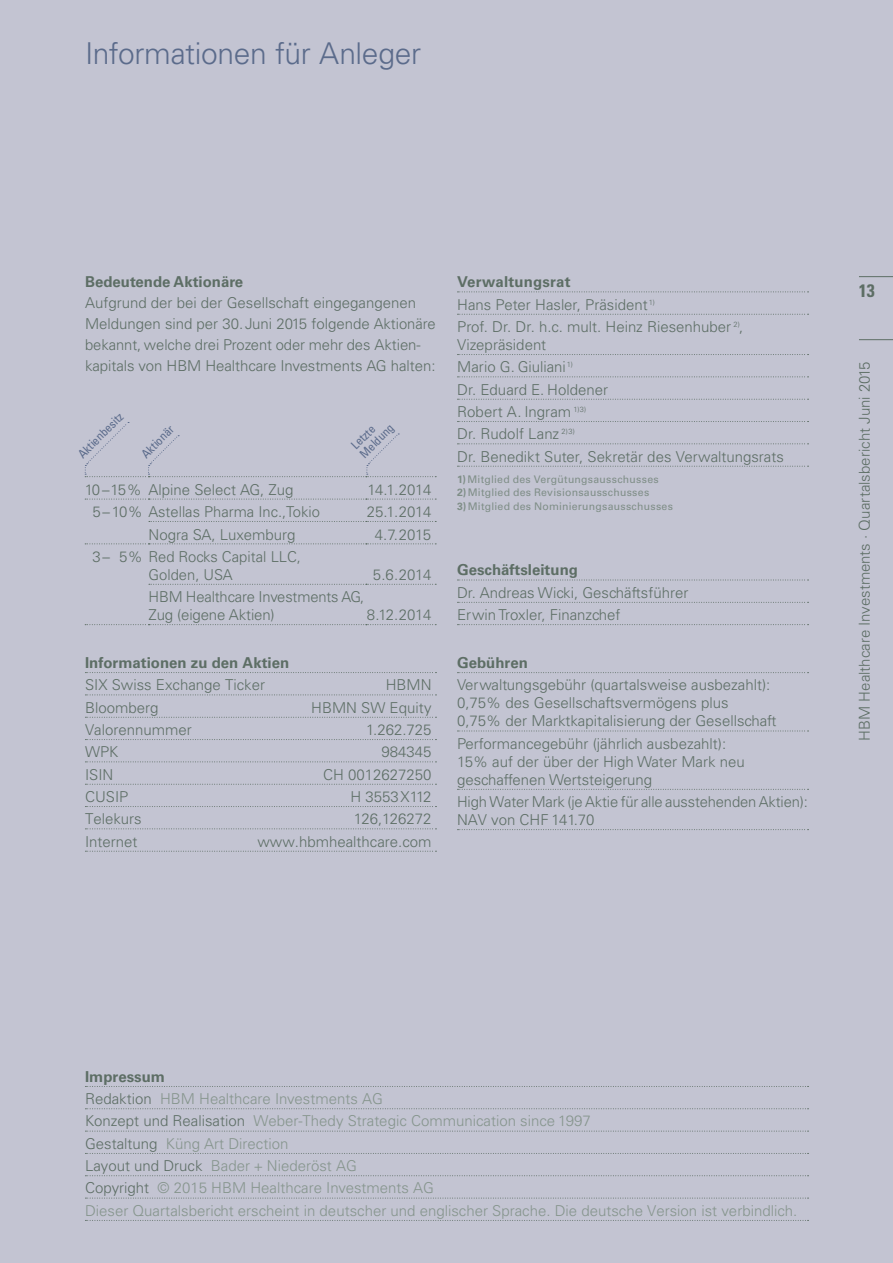
<style>
.page{position:relative;width:893px;height:1263px;background:#c3c4d2}
.page>*{position:absolute;margin:0;border:0;box-sizing:border-box;transform-origin:0 0}
.t1{font:300 30px "Univers LT Std";letter-spacing:-.015em;color:#5b6b8b}
.t2{font:700 condensed 18px "Univers LT Std";color:#5d6e65}
.t3{font:300 15px/22.4px "Univers LT Std";color:#5d6e65}
.t4{font:300 15px/22.4px "Univers LT Std";color:#86958d}
.t5{font:700 15px "Univers LT Std";color:#5d6e65}
.t6{font:condensed 12px "Univers LT Std";color:#5b6b8b}
.t7{font:10.5px/13.5px "Univers LT Std";letter-spacing:.025em;color:#7f8e87}
.s1{font-weight:700}
.s2{font-weight:700;color:#5d6e65}
.s3{color:#5d6e65}
</style>
<div class="page">
<hr style="left:0;top:0;width:1px;height:1263px;background:#f0ece9">
<hr style="left:859px;top:339px;width:34px;height:1px;background:#5d6e65">
<hr style="left:859px;top:276px;width:34px;height:1px;background:#5d6e65">
<svg style="left:85px;top:672px;width:351px;height:1px"></svg>
<svg style="left:85px;top:694px;width:351px;height:1px"></svg>
<svg style="left:85px;top:717px;width:351px;height:1px"></svg>
<svg style="left:85px;top:739px;width:351px;height:1px"></svg>
<svg style="left:85px;top:761px;width:351px;height:1px"></svg>
<svg style="left:85px;top:784px;width:351px;height:1px"></svg>
<svg style="left:85px;top:806px;width:351px;height:1px"></svg>
<svg style="left:85px;top:828px;width:351px;height:1px"></svg>
<svg style="left:85px;top:851px;width:351px;height:1px"></svg>
<svg style="left:457px;top:291px;width:351px;height:1px"></svg>
<svg style="left:457px;top:314px;width:351px;height:1px"></svg>
<svg style="left:457px;top:354px;width:351px;height:1px"></svg>
<svg style="left:457px;top:376px;width:351px;height:1px"></svg>
<svg style="left:457px;top:399px;width:351px;height:1px"></svg>
<svg style="left:457px;top:421px;width:351px;height:1px"></svg>
<svg style="left:457px;top:443px;width:351px;height:1px"></svg>
<svg style="left:457px;top:466px;width:351px;height:1px"></svg>
<svg style="left:457px;top:580px;width:351px;height:1px"></svg>
<svg style="left:457px;top:602px;width:351px;height:1px"></svg>
<svg style="left:457px;top:624px;width:351px;height:1px"></svg>
<svg style="left:457px;top:672px;width:351px;height:1px"></svg>
<svg style="left:457px;top:731px;width:351px;height:1px"></svg>
<svg style="left:457px;top:789px;width:351px;height:1px"></svg>
<svg style="left:457px;top:829px;width:351px;height:1px"></svg>
<svg style="left:85px;top:499px;width:351px;height:1px"></svg>
<svg style="left:149px;top:521px;width:287px;height:1px"></svg>
<svg style="left:149px;top:584px;width:287px;height:1px"></svg>
<svg style="left:85px;top:624px;width:351px;height:1px"></svg>
<svg style="left:85px;top:543px;width:351px;height:1px"></svg>
<svg style="left:85px;top:422px;width:351px;height:55px"></svg>
<svg style="left:85px;top:1086px;width:723px;height:1px"></svg>
<svg style="left:85px;top:1108px;width:723px;height:1px"></svg>
<svg style="left:85px;top:1131px;width:723px;height:1px"></svg>
<svg style="left:85px;top:1153px;width:723px;height:1px"></svg>
<svg style="left:85px;top:1175px;width:723px;height:1px"></svg>
<svg style="left:85px;top:1198px;width:723px;height:1px"></svg>
<svg style="left:85px;top:1220px;width:723px;height:1px"></svg>
<h1 class="t1" style="left:85px;top:36px;width:338px">Informationen für Anleger</h1>
<p class="t5" style="left:85px;top:273px;width:160px">Bedeutende Aktionäre</p>
<p class="t3" style="left:85px;top:292px;width:352px;line-height:21px">Aufgrund der bei der Gesellschaft eingegangenen Meldungen sind per 30. Juni 2015 folgende Aktionäre bekannt, welche drei Prozent oder mehr des Aktien&shy;kapitals von HBM Healthcare Investments AG halten:</p>
<p class="t6" style="left:75px;top:450px;width:60px;rotate:-45deg">Aktienbesitz</p>
<p class="t6" style="left:138px;top:450px;width:42px;rotate:-45deg">Aktionär</p>
<p class="t6" style="left:356px;top:450px;width:44px;rotate:-45deg">Meldung</p>
<p class="t6" style="left:348px;top:442px;width:30px;rotate:-45deg">Letzte</p>
<p class="t3" style="left:85px;top:478px;width:210px">10–15% Alpine Select AG, Zug</p>
<p class="t3" style="left:367px;top:478px;width:65px">14.1.2014</p>
<p class="t3" style="left:92px;top:501px;width:229px">5–10% Astellas Pharma Inc.,Tokio</p>
<p class="t3" style="left:367px;top:501px;width:66px">25.1.2014</p>
<p class="t3" style="left:149px;top:523px;width:148px">Nogra SA, Luxemburg</p>
<p class="t3" style="left:375px;top:523px;width:58px">4.7.2015</p>
<p class="t3" style="left:149px;top:548px;width:154px;line-height:18px;text-indent:-56px">3– 5% Red Rocks Capital LLC,<br>Golden, USA</p>
<p class="t3" style="left:373px;top:563px;width:60px">5.6.2014</p>
<p class="t3" style="left:149px;top:588px;width:217px;line-height:18px">HBM Healthcare Investments AG,<br>Zug (eigene Aktien)</p>
<p class="t3" style="left:367px;top:604px;width:66px">8.12.2014</p>
<p class="t5" style="left:85px;top:654px;width:206px">Informationen zu den Aktien</p>
<p class="t3" style="left:85px;top:674px;width:182px">SIX Swiss Exchange Ticker</p>
<p class="t3" style="left:386px;top:674px;width:47px">HBMN</p>
<p class="t3" style="left:85px;top:696px;width:75px">Bloomberg</p>
<p class="t3" style="left:311px;top:696px;width:122px">HBMN SW Equity</p>
<p class="t3" style="left:85px;top:718px;width:108px">Valorennummer</p>
<p class="t3" style="left:366px;top:718px;width:67px">1.262.725</p>
<p class="t3" style="left:85px;top:741px;width:35px">WPK</p>
<p class="t3" style="left:382px;top:741px;width:52px">984345</p>
<p class="t3" style="left:85px;top:763px;width:30px">ISIN</p>
<p class="t3" style="left:323px;top:763px;width:110px">CH 0012627250</p>
<p class="t3" style="left:85px;top:785px;width:45px">CUSIP</p>
<p class="t3" style="left:351px;top:785px;width:83px">H 3553X112</p>
<p class="t3" style="left:85px;top:808px;width:58px">Telekurs</p>
<p class="t3" style="left:354px;top:808px;width:79px">126,126272</p>
<p class="t3" style="left:85px;top:830px;width:54px">Internet</p>
<p class="t3" style="left:257px;top:830px;width:176px">www.hbmhealthcare.com</p>
<p class="t3" style="left:457px;top:271px;width:288px"><span class="s1">Verwaltungsrat<br></span>Hans Peter Hasler, Präsident <sup>1)<br></sup>Prof. Dr. Dr. h.c. mult. Heinz Riesenhuber <sup>2)</sup>,</p>
<p class="t3" style="left:457px;top:333px;width:328px">Vizepräsident<br>Mario G. Giuliani <sup>1)<br></sup>Dr. Eduard E. Holdener<br>Robert A. Ingram <sup>1)3)<br></sup>Dr. Rudolf Lanz <sup>2)3)<br></sup>Dr. Benedikt Suter, Sekretär des Verwaltungsrats</p>
<p class="t7" style="left:457px;top:472px;width:217px"><span class="s1">1)</span>Mitglied des Vergütungsausschusses<br><span class="s1">2)</span>Mitglied des Revisionsausschusses<br><span class="s1">3)</span>Mitglied des Nominierungsausschusses</p>
<p class="t5" style="left:457px;top:561px;width:122px">Geschäftsleitung</p>
<p class="t3" style="left:457px;top:581px;width:233px">Dr. Andreas Wicki, Geschäftsführer<br>Erwin Troxler, Finanzchef</p>
<p class="t5" style="left:457px;top:654px;width:72px">Gebühren</p>
<p class="t3" style="left:457px;top:676px;width:321px;line-height:18px">Verwaltungsgebühr (quartalsweise ausbezahlt):<br>0,75% des Gesellschaftsvermögens plus<br>0,75% der Marktkapitalisierung der Gesellschaft</p>
<p class="t3" style="left:457px;top:734px;width:289px;line-height:18px">Performancegebühr (jährlich ausbezahlt):<br>15% auf der über der High Water Mark neu geschaffenen Wertsteigerung</p>
<p class="t3" style="left:457px;top:793px;width:352px;line-height:18px">High Water Mark (je Aktie für alle ausstehenden Aktien):<br>NAV von CHF 141.70</p>
<p class="t2" style="left:859px;top:280px;width:17px">13</p>
<p class="t3" style="left:853px;top:741px;width:381px;rotate:-90deg">HBM Healthcare Investments · Quartalsbericht Juni 2015</p>
<p class="t4" style="left:85px;top:1065px;width:714px"><span class="s2">Impressum<br></span><span class="s3">Redaktion</span> HBM Healthcare Investments AG<br><span class="s3">Konzept und Realisation</span> Weber-Thedy Strategic Communication since 1997<br><span class="s3">Gestaltung</span> Küng Art Direction<br><span class="s3">Layout und Druck</span> Bader + Niederöst AG<br><span class="s3">Copyright</span> © 2015 HBM Healthcare Investments AG<br>Dieser Quartalsbericht erscheint in deutscher und englischer Sprache. Die deutsche Version ist verbindlich.</p>
</div>
